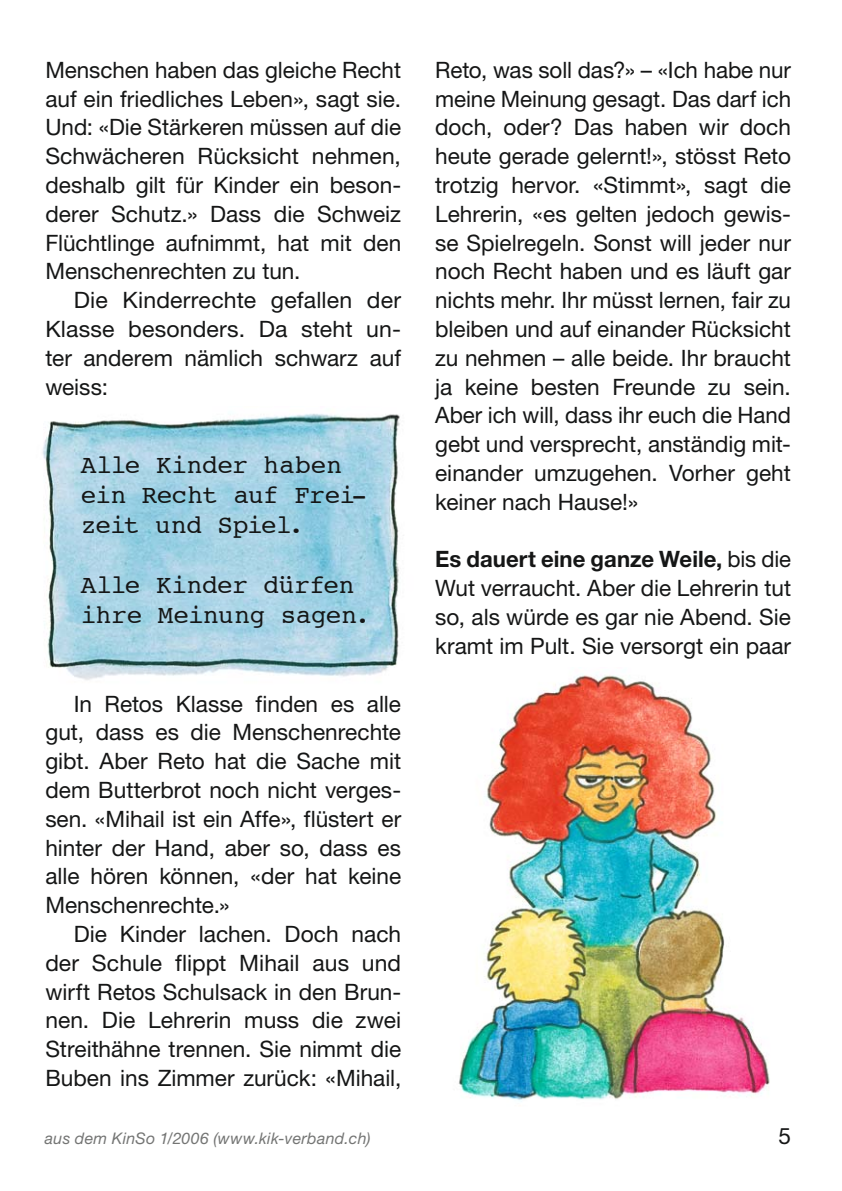
<style>
.page{position:relative;width:842px;height:1191px;background:#fff}
.page>*{position:absolute;margin:0;border:0;box-sizing:border-box;transform-origin:0 0}
.t1{font:26px/30px "Courier";letter-spacing:-.015em;color:#151616}
.t2{font:22.6px/28.8px "Helvetica Neue";color:#151616;text-align:justify}
.t3{font:italic 16px "Helvetica Neue";letter-spacing:.02em;color:#747574}
.s1{font-weight:700}
</style>
<div class="page">
<img style="left:42px;top:413px;width:358px;height:267px">
<img style="left:458px;top:674px;width:312px;height:428px">
<p class="t2" style="left:45px;top:57px;width:357px">Menschen haben das gleiche Recht auf ein friedliches Leben», sagt sie.<br>Und: «Die Stärkeren müssen auf die Schwächeren Rücksicht nehmen, deshalb gilt für Kinder ein beson&shy;derer Schutz.» Dass die Schweiz Flüchtlinge aufnimmt, hat mit den Menschenrechten zu tun.</p>
<p class="t2" style="left:45px;top:288px;width:357px;text-indent:28px">Die Kinderrechte gefallen der Klasse besonders. Da steht un&shy;ter anderem nämlich schwarz auf weiss:</p>
<p class="t1" style="left:81px;top:451px;width:288px">Alle Kinder haben ein Recht auf Frei&shy;zeit und Spiel.</p>
<p class="t1" style="left:81px;top:571px;width:291px">Alle Kinder dürfen ihre Meinung sagen.</p>
<p class="t2" style="left:45px;top:691px;width:357px;text-indent:28px">In Retos Klasse finden es alle gut, dass es die Menschenrechte gibt. Aber Reto hat die Sache mit dem Butterbrot noch nicht verges&shy;sen. «Mihail ist ein Affe», flüstert er hinter der Hand, aber so, dass es alle hören können, «der hat keine Menschenrechte.»</p>
<p class="t2" style="left:45px;top:921px;width:357px;text-indent:28px">Die Kinder lachen. Doch nach der Schule flippt Mihail aus und wirft Retos Schulsack in den Brun&shy;nen. Die Lehrerin muss die zwei Streithähne trennen. Sie nimmt die Buben ins Zimmer zurück: «Mihail,</p>
<p class="t3" style="left:45px;top:1132px;width:327px">aus dem KinSo 1/2006 (www.kik-verband.ch)</p>
<p class="t2" style="left:435px;top:57px;width:357px">Reto, was soll das?» – «Ich habe nur meine Meinung gesagt. Das darf ich doch, oder? Das haben wir doch heute gerade gelernt!», stösst Reto trotzig hervor. «Stimmt», sagt die Lehrerin, «es gelten jedoch gewis&shy;se Spielregeln. Sonst will jeder nur noch Recht haben und es läuft gar nichts mehr. Ihr müsst lernen, fair zu bleiben und auf einander Rücksicht zu nehmen – alle beide. Ihr braucht ja keine besten Freunde zu sein.<br>Aber ich will, dass ihr euch die Hand gebt und versprecht, anständig mit&shy;einander umzugehen. Vorher geht keiner nach Hause!»</p>
<p class="t2" style="left:435px;top:547px;width:357px"><span class="s1">Es dauert eine ganze Weile,</span> bis die Wut verraucht. Aber die Lehrerin tut so, als würde es gar nie Abend. Sie kramt im Pult. Sie versorgt ein paar</p>
<p class="t2" style="left:778px;top:1123px;width:14px">5</p>
</div>
